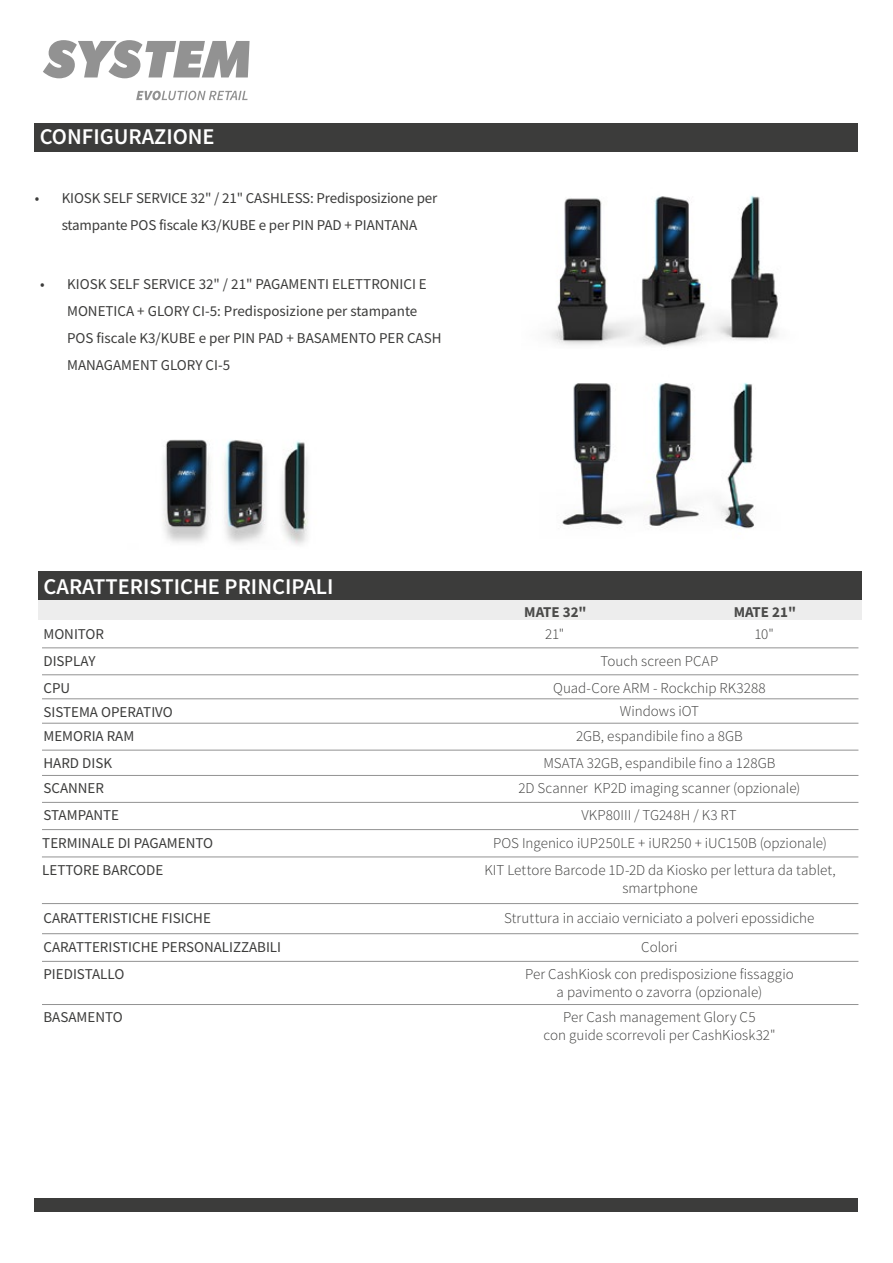
<style>
.page{position:relative;width:893px;height:1263px;background:#fff}
.page>*{position:absolute;margin:0;border:0;box-sizing:border-box;transform-origin:0 0}
.t1{font:600 22.5px "Source Sans Pro";color:#fff}
.t2{font:300 15px/27.3px "Source Sans Pro";color:#3c3c3b;text-align:center}
.t3{font:15px/27px "Source Sans Pro";color:#3c3c3b}
.t4{font:700 15px "Source Sans Pro";color:#4a4a49}
</style>
<div class="page">
<div style="left:39px;top:600px;width:823px;height:20px;background:#ededed"></div>
<div style="left:35px;top:123px;width:823px;height:28px;background:#3c3c3b"></div>
<div style="left:35px;top:1198px;width:823px;height:14px;background:#3c3c3b"></div>
<svg style="left:43px;top:40px;width:207px;height:38px"></svg>
<svg style="left:136px;top:91px;width:112px;height:9px"></svg>
<div style="left:39px;top:572px;width:823px;height:28px;background:#3c3c3b"></div>
<hr style="left:42px;top:648px;width:816px;height:1px;background:#929292">
<hr style="left:42px;top:775px;width:816px;height:1px;background:#929292">
<hr style="left:42px;top:723px;width:816px;height:1px;background:#929292">
<hr style="left:42px;top:933px;width:816px;height:1px;background:#929292">
<hr style="left:42px;top:961px;width:816px;height:1px;background:#929292">
<hr style="left:42px;top:1004px;width:816px;height:1px;background:#929292">
<hr style="left:42px;top:674px;width:816px;height:1px;background:#929292">
<hr style="left:42px;top:802px;width:816px;height:1px;background:#929292">
<hr style="left:42px;top:750px;width:816px;height:1px;background:#929292">
<hr style="left:42px;top:698px;width:816px;height:1px;background:#929292">
<hr style="left:42px;top:829px;width:816px;height:1px;background:#929292">
<hr style="left:42px;top:857px;width:816px;height:1px;background:#929292">
<hr style="left:42px;top:903px;width:816px;height:1px;background:#929292">
<img style="left:549px;top:196px;width:230px;height:151px">
<img style="left:562px;top:383px;width:193px;height:146px">
<img style="left:162px;top:439px;width:147px;height:106px">
<h1 class="t1" style="left:40px;top:122px;width:176px">CONFIGURAZIONE</h1>
<p class="t3" style="left:35px;top:184px;width:404px;text-align:center">• KIOSK SELF SERVICE 32" / 21" CASHLESS: Predisposizione per stampante POS fiscale K3/KUBE e per PIN PAD + PIANTANA</p>
<p class="t3" style="left:67px;top:271px;width:376px;text-indent:-27px">• KIOSK SELF SERVICE 32" / 21" PAGAMENTI ELETTRONICI E MONETICA + GLORY CI-5: Predisposizione per stampante POS fiscale K3/KUBE e per PIN PAD + BASAMENTO PER CASH MANAGAMENT GLORY CI-5</p>
<h1 class="t1" style="left:43px;top:572px;width:292px">CARATTERISTICHE PRINCIPALI</h1>
<p class="t4" style="left:524px;top:601px;width:64px">MATE 32"</p>
<p class="t4" style="left:734px;top:601px;width:64px">MATE 21"</p>
<p class="t3" style="left:43px;top:620px;width:62px">MONITOR</p>
<p class="t2" style="left:545px;top:620px;width:21px">21"</p>
<p class="t2" style="left:754px;top:620px;width:21px">10"</p>
<p class="t3" style="left:43px;top:647px;width:54px">DISPLAY</p>
<p class="t2" style="left:601px;top:647px;width:119px">Touch screen PCAP</p>
<p class="t3" style="left:43px;top:674px;width:28px">CPU</p>
<p class="t2" style="left:553px;top:674px;width:214px">Quad-Core ARM - Rockchip RK3288</p>
<p class="t3" style="left:43px;top:698px;width:131px">SISTEMA OPERATIVO</p>
<p class="t3" style="left:43px;top:722px;width:92px">MEMORIA RAM</p>
<p class="t2" style="left:576px;top:698px;width:168px;line-height:25.5px">Windows iOT<br>2GB, espandibile fino a 8GB</p>
<p class="t3" style="left:43px;top:749px;width:70px">HARD DISK</p>
<p class="t2" style="left:543px;top:749px;width:234px">MSATA 32GB, espandibile fino a 128GB</p>
<p class="t3" style="left:43px;top:775px;width:62px">SCANNER</p>
<p class="t3" style="left:42px;top:801px;width:172px;line-height:27.5px">STAMPANTE<br>TERMINALE DI PAGAMENTO<br>LETTORE BARCODE</p>
<p class="t2" style="left:484px;top:775px;width:353px">2D Scanner KP2D imaging scanner (opzionale)<br>VKP80III / TG248H / K3 RT<br>POS Ingenico iUP250LE + iUR250 + iUC150B (opzionale)<br>KIT Lettore Barcode 1D-2D da Kiosko per lettura da tablet,</p>
<p class="t2" style="left:622px;top:874px;width:77px">smartphone</p>
<p class="t3" style="left:43px;top:904px;width:169px">CARATTERISTICHE FISICHE</p>
<p class="t2" style="left:504px;top:904px;width:312px">Struttura in acciaio verniciato a polveri epossidiche</p>
<p class="t3" style="left:43px;top:933px;width:239px;line-height:27.6px">CARATTERISTICHE PERSONALIZZABILI<br>PIEDISTALLO</p>
<p class="t3" style="left:43px;top:1004px;width:81px">BASAMENTO</p>
<p class="t2" style="left:525px;top:933px;width:270px">Colori<br>Per CashKiosk con predisposizione fissaggio</p>
<p class="t2" style="left:557px;top:980px;width:207px;line-height:25.2px">a pavimento o zavorra (opzionale)<br>Per Cash management Glory C5</p>
<p class="t2" style="left:543px;top:1022px;width:234px">con guide scorrevoli per CashKiosk32"</p>
</div>
